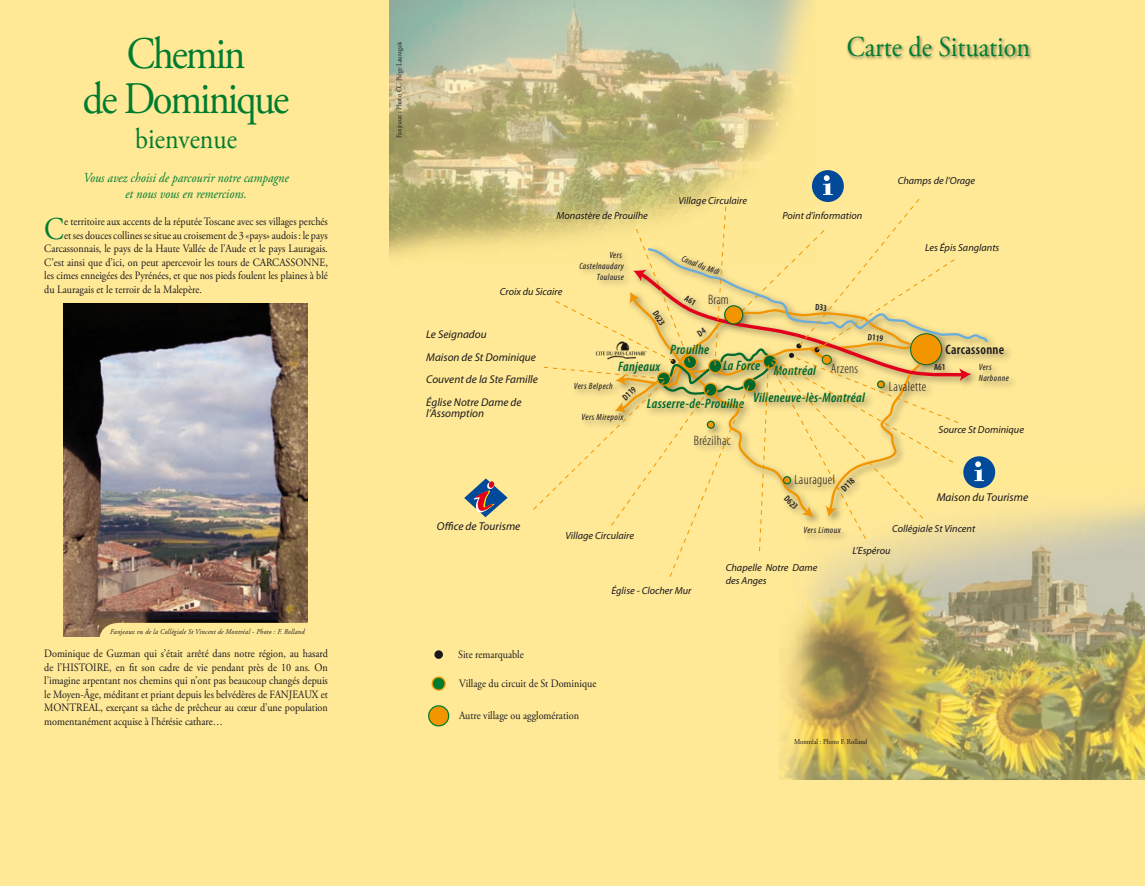
<style>
.page{position:relative;width:1145px;height:886px;background:#fff}
.page>*{position:absolute;margin:0;border:0;box-sizing:border-box;transform-origin:0 0}
.t1{font:45px/45px "Adobe Garamond Pro";letter-spacing:-.05em;color:#007c30;text-align:center;scale:.9 1}
.t2{font:31.62px "Adobe Garamond Pro";color:#007c30;scale:.9 1}
.t3{font:28.75px "Adobe Garamond Pro";color:#007c30;scale:.9 1}
.t4{font:italic 13.75px/16.2px "Adobe Garamond Pro";color:#007c30;text-align:center;scale:.9 1}
.t5{font:italic 600 condensed 13.62px/27.2px "Myriad Pro";letter-spacing:.025em;color:#00672d}
.t6{font:300 condensed 13.62px "Myriad Pro";letter-spacing:.025em;color:#1a171c}
.t7{font:600 condensed 13.62px "Myriad Pro";letter-spacing:.025em;color:#1a171c}
.t8{font:italic 11.38px "Myriad Pro";color:#1a171c}
.t9{font:11.25px/13.5px "Adobe Garamond Pro";color:#1a171c;text-align:justify;scale:.9 1}
.t10{font:italic 11.25px/22.5px "Myriad Pro";color:#1a171c}
.t11{font:italic 10.25px/12.4px "Myriad Pro";color:#1a171c}
.t12{font:italic condensed 9.12px/11px "Myriad Pro";letter-spacing:.05em;color:#1a171c;text-align:right}
.t13{font:600 condensed 9px "Myriad Pro";color:#1a171c}
.t14{font:italic 7.5px "Adobe Garamond Pro";letter-spacing:.03em;color:#1a171c;scale:.9 1}
.t15{font:7.5px "Adobe Garamond Pro";color:#1a171c;scale:.9 1}
</style>
<div class="page">
<div style="left:0;top:0;width:1144px;height:886px;background:#ffe997"></div>
<img style="left:780px;top:505px;width:364px;height:275px">
<img style="left:390px;top:0;width:420px;height:256px">
<div style="left:846px;top:34px;width:187px;height:28px;background:#1a171c;opacity:.5"></div>
<svg style="left:464px;top:478px;width:43px;height:39px"></svg>
<div style="left:812px;top:170px;width:31px;height:32px;background:#004a99;border-radius:50%"></div>
<div style="left:570px;top:244px;width:449px;height:301px;background:#1a171c;opacity:.5"></div>
<img style="left:64px;top:303px;width:244px;height:333px">
<svg style="left:98px;top:623px;width:210px;height:14px"></svg>
<div style="left:434px;top:650px;width:9px;height:9px;background:#1a171c;border-radius:50%"></div>
<svg style="left:432px;top:677px;width:13px;height:13px"></svg>
<div style="left:431px;top:676px;width:15px;height:15px;border:1px solid #f29500;border-radius:50%"></div>
<div style="left:428px;top:706px;width:20px;height:20px;background:#f29500;border-radius:50%"></div>
<div style="left:428px;top:705px;width:21px;height:21px;border:1px solid #007c30;border-radius:50%"></div>
<div style="left:963px;top:456px;width:32px;height:32px;background:#004a99;border-radius:50%"></div>
<svg style="left:532px;top:175px;width:456px;height:402px"></svg>
<h1 class="t1" style="left:83px;top:33px;width:231px">Chemin<br>de Dominique</h1>
<h3 class="t3" style="left:135px;top:121px;width:115px">bienvenue</h3>
<p class="t4" style="left:83px;top:170px;width:229px">Vous avez choisi de parcourir notre campagne et nous vous en remercions.</p>
<h2 class="t2" style="left:44px;top:210px;width:24px">C</h2>
<p class="t9" style="left:64px;top:215px;width:294px">e territoire aux accents de la réputée Toscane avec ses villages perchés</p>
<p class="t9" style="left:64px;top:229px;width:294px">et ses douces collines se situe au croisement de 3 «pays» audois : le pays</p>
<p class="t9" style="left:44px;top:242px;width:316px">Carcassonnais, le pays de la Haute Vallée de l’Aude et le pays Lauragais.</p>
<p class="t9" style="left:44px;top:256px;width:316px">C’est ainsi que d’ici, on peut apercevoir les tours de CARCASSONNE,</p>
<p class="t9" style="left:44px;top:269px;width:316px">les cimes enneigées des Pyrénées, et que nos pieds foulent les plaines à blé</p>
<p class="t9" style="left:44px;top:283px;width:177px">du Lauragais et le terroir de la Malepère.</p>
<p class="t14" style="left:110px;top:627px;width:217px">Fanjeaux vu de la Collégiale St Vincent de Montréal - Photo : F. Rolland</p>
<p class="t9" style="left:44px;top:647px;width:316px">Dominique de Guzman qui s’était arrêté dans notre région, au hasard de l’HISTOIRE, en fit son cadre de vie pendant près de 10 ans. On l’imagine arpentant nos chemins qui n’ont pas beaucoup changés depuis le Moyen-Âge, méditant et priant depuis les belvédères de FANJEAUX et MONTREAL, exerçant sa tâche de prêcheur au cœur d’une population momentanément acquise à l’hérésie cathare…</p>
<p class="t15" style="left:395px;top:138px;width:109px;rotate:-90deg">Fanjeaux : Photo CC Piège Lauragais</p>
<h3 class="t3" style="left:846px;top:30px;width:205px">Carte de Situation</h3>
<p class="t11" style="left:556px;top:209px;width:93px">Monastère de Prouilhe</p>
<p class="t11" style="left:500px;top:285px;width:64px">Croix du Sicaire</p>
<p class="t12" style="left:579px;top:249px;width:46px">Vers<br>Castelnaudary<br>Toulouse</p>
<p class="t13" style="left:659px;top:309px;width:17px;rotate:58deg">D623</p>
<p class="t11" style="left:678px;top:194px;width:70px">Village Circulaire</p>
<p class="t12" style="left:684px;top:253px;width:41px;rotate:20deg">Canal du Midi</p>
<p class="t6" style="left:708px;top:291px;width:22px">Bram</p>
<p class="t11" style="left:782px;top:210px;width:81px">Point d’information</p>
<p class="t11" style="left:897px;top:174px;width:79px">Champs de l’Orage</p>
<p class="t11" style="left:925px;top:242px;width:76px">Les Épis Sanglants</p>
<p class="t10" style="left:426px;top:323px;width:113px">Le Seignadou<br>Maison de St Dominique<br>Couvent de la Ste Famille<br>Église Notre Dame de</p>
<p class="t10" style="left:426px;top:402px;width:59px">l’Assomption</p>
<p class="t8" style="left:437px;top:519px;width:85px">Office de Tourisme</p>
<p class="t5" style="left:670px;top:335px;width:41px">Prouilhe</p>
<p class="t13" style="left:868px;top:331px;width:17px;rotate:7deg">D119</p>
<p class="t5" style="left:753px;top:357px;width:113px;text-indent:-30px">La Force Montréal<br>Villeneuve-lès-Montréal</p>
<p class="t5" style="left:618px;top:352px;width:43px">Fanjeaux</p>
<p class="t5" style="left:647px;top:390px;width:99px">Lasserre-de-Prouilhe</p>
<p class="t6" style="left:830px;top:361px;width:29px">Arzens</p>
<p class="t12" style="left:574px;top:380px;width:41px">Vers Belpech</p>
<p class="t13" style="left:620px;top:394px;width:17px;rotate:-42deg">D119</p>
<p class="t12" style="left:581px;top:412px;width:43px">Vers Mirepoix</p>
<p class="t6" style="left:694px;top:432px;width:39px">Brézilhac</p>
<p class="t6" style="left:889px;top:378px;width:39px">Lavalette</p>
<p class="t7" style="left:945px;top:341px;width:60px">Carcassonne</p>
<p class="t13" style="left:934px;top:361px;width:13px">A61</p>
<p class="t12" style="left:978px;top:362px;width:32px;text-align:left">Vers<br>Narbonne</p>
<p class="t11" style="left:938px;top:423px;width:87px">Source St Dominique</p>
<p class="t6" style="left:794px;top:471px;width:42px">Lauraguel</p>
<p class="t13" style="left:789px;top:493px;width:17px;rotate:46deg">D623</p>
<p class="t13" style="left:838px;top:486px;width:17px;rotate:-45deg">D118</p>
<p class="t8" style="left:936px;top:490px;width:93px">Maison du Tourisme</p>
<p class="t11" style="left:565px;top:529px;width:70px">Village Circulaire</p>
<p class="t11" style="left:611px;top:584px;width:81px">Église - Clocher Mur</p>
<p class="t12" style="left:803px;top:525px;width:39px">Vers Limoux</p>
<p class="t11" style="left:725px;top:561px;width:93px">Chapelle Notre Dame des Anges</p>
<p class="t11" style="left:892px;top:522px;width:85px">Collégiale St Vincent</p>
<p class="t11" style="left:852px;top:544px;width:40px">L’Espérou</p>
<p class="t9" style="left:458px;top:648px;width:74px">Site remarquable</p>
<p class="t9" style="left:459px;top:677px;width:154px">Village du circuit de St Dominique</p>
<p class="t9" style="left:459px;top:709px;width:135px">Autre village ou agglomération</p>
<p class="t15" style="left:794px;top:737px;width:83px">Montréal : Photo F. Rolland</p>
</div>
